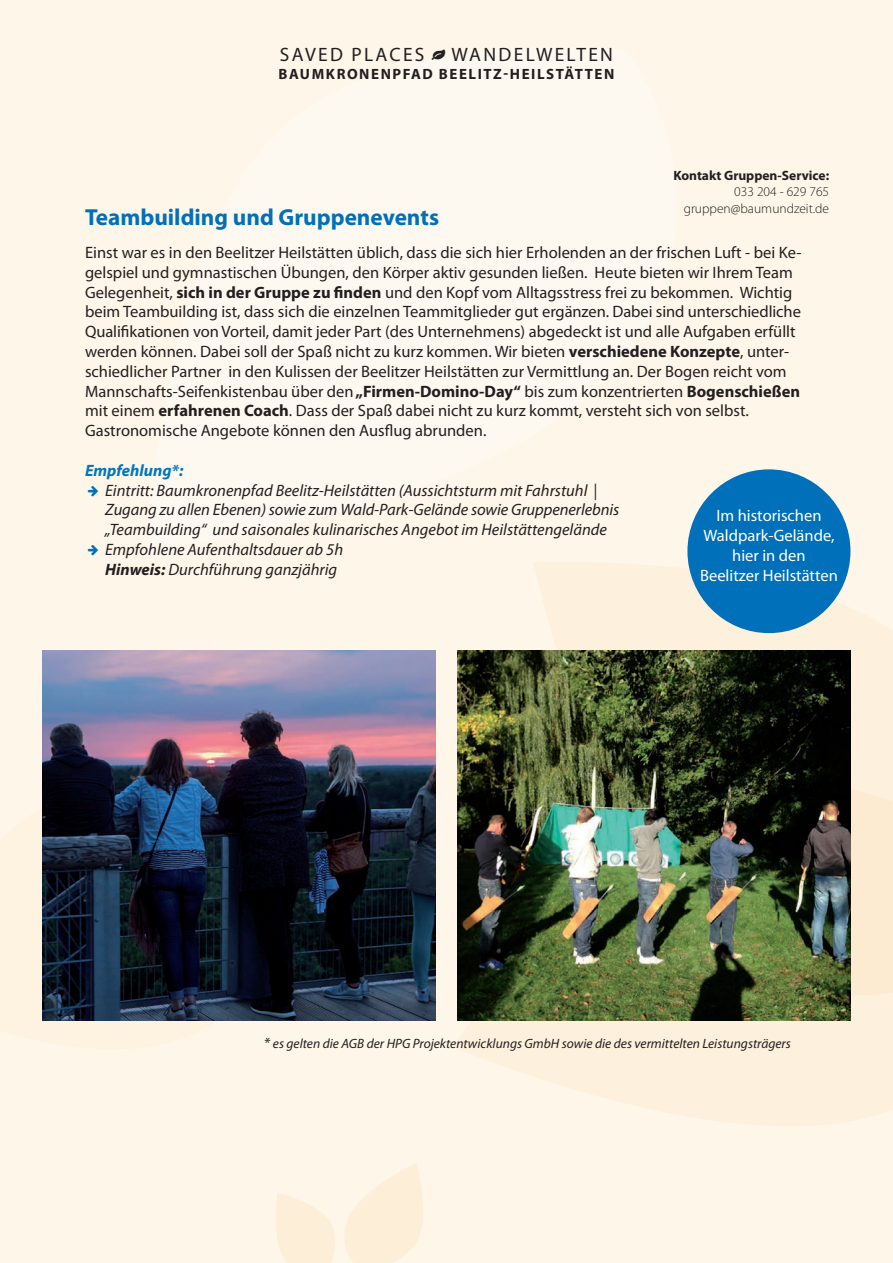
<style>
.page{position:relative;width:893px;height:1263px;background:#fef6e9}
.page>*{position:absolute;margin:0;border:0;box-sizing:border-box;transform-origin:0 0}
.t1{font:700 23.25px "Myriad Pro";color:#0070ba}
.t2{font:19.35px "Myriad Pro";letter-spacing:.12em;color:#231f20}
.t3{font:16.5px/19.8px "Myriad Pro";color:#231f20}
.t4{font:italic 16.5px/19.8px "Myriad Pro";color:#231f20}
.t5{font:16.5px/19.8px "Myriad Pro";color:#fff;text-align:center}
.t6{font:italic 700 16.5px "Myriad Pro";color:#0076be}
.t7{font:700 15px "Myriad Pro";letter-spacing:.105em;color:#231f20}
.t8{font:italic 13.5px "Myriad Pro";color:#231f20}
.t9{font:300 13.5px/16.2px "Myriad Pro";color:#231f20;text-align:right}
.t10{font:700 13.5px "Myriad Pro";color:#231f20}
.s1{font-weight:700}
.s2{font-size:15px}
</style>
<div class="page">
<svg style="left:276px;top:1164px;width:147px;height:99px"></svg>
<svg style="left:534px;top:552px;width:359px;height:191px;fill:#fdf0dc"></svg>
<svg style="left:454px;top:743px;width:439px;height:383px;fill:#fdf0dc"></svg>
<div style="left:687px;top:469px;width:163px;height:164px;background:#0070ba;border-radius:50%"></div>
<img style="left:43px;top:650px;width:393px;height:370px">
<img style="left:457px;top:650px;width:393px;height:370px">
<p class="t2" style="left:280px;top:43px;width:335px">SAVED PLACES ● WANDELWELTEN</p>
<p class="t7" style="left:279px;top:64px;width:337px">BAUMKRONENPFAD BEELITZ-HEILSTÄTTEN</p>
<p class="t10" style="left:673px;top:167px;width:157px">Kontakt Gruppen-Service:</p>
<p class="t9" style="left:684px;top:184px;width:147px">033 204 - 629 765 gruppen@baumundzeit.de</p>
<h1 class="t1" style="left:85px;top:202px;width:356px">Teambuilding und Gruppenevents</h1>
<p class="t3" style="left:85px;top:242px;width:718px">Einst war es in den Beelitzer Heilstätten üblich, dass die sich hier Erholenden an der frischen Luft - bei Ke&shy;gelspiel und gymnastischen Übungen, den Körper aktiv gesunden ließen. Heute bieten wir Ihrem Team Gelegenheit, <span class="s1">sich in der Gruppe zu finden</span> und den Kopf vom Alltagsstress frei zu bekommen. Wichtig beim Teambuilding ist, dass sich die einzelnen Teammitglieder gut ergänzen. Dabei sind unterschiedliche Qualifikationen von Vorteil, damit jeder Part (des Unternehmens) abgedeckt ist und alle Aufgaben erfüllt werden können. Dabei soll der Spaß nicht zu kurz kommen. Wir bieten <span class="s1">verschiedene Konzepte</span>, unter&shy;schiedlicher Partner in den Kulissen der Beelitzer Heilstätten zur Vermittlung an. Der Bogen reicht vom Mannschafts-Seifenkistenbau über den <span class="s1">„Firmen-Domino-Day“</span> bis zum konzentrierten <span class="s1">Bogenschießen </span>mit einem <span class="s1">erfahrenen Coach</span>. Dass der Spaß dabei nicht zu kurz kommt, versteht sich von selbst.<br>Gastronomische Angebote können den Ausflug abrunden.</p>
<p class="t6" style="left:85px;top:459px;width:100px">Empfehlung*:</p>
<p class="t4" style="left:105px;top:480px;width:516px">Eintritt: Baumkronenpfad Beelitz-Heilstätten (Aussichtsturm mit Fahrstuhl | Zugang zu allen Ebenen) sowie zum Wald-Park-Gelände sowie Gruppenerlebnis „Teambuilding“ und saisonales kulinarisches Angebot im Heilstättengelände Empfohlene Aufenthaltsdauer ab 5h<br><span class="s1">Hinweis:</span> Durchführung ganzjährig</p>
<p class="t5" style="left:700px;top:505px;width:139px">Im historischen<br>Waldpark-Gelände, hier in den<br>Beelitzer Heilstätten</p>
<p class="t8" style="left:264px;top:1035px;width:528px"><span class="s2">*</span> es gelten die AGB der HPG Projektentwicklungs GmbH sowie die des vermittelten Leistungsträgers</p>
</div>
